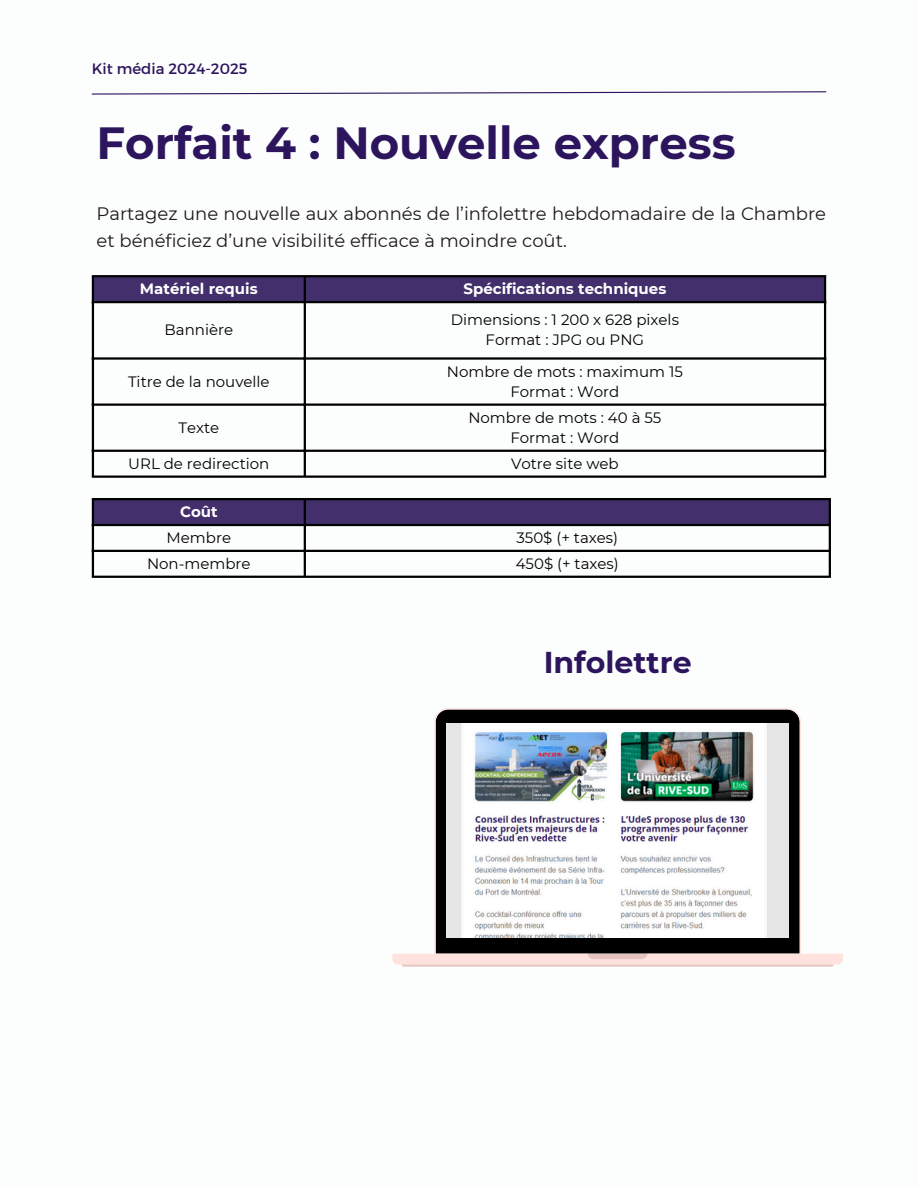
<style>
.page{position:relative;width:918px;height:1188px;background:#fff}
.page>*{position:absolute;margin:0;border:0;box-sizing:border-box;transform-origin:0 0}
.t1{font:700 45px "Montserrat";color:#2d155d}
.t2{font:700 30px "Montserrat";color:#2d155d}
.t3{font:18px/27px "Montserrat";color:#1c1a1c}
.t4{font:15px "Montserrat";color:#000}
.t5{font:700 15px "Montserrat";color:#fff}
.t6{font:15px "Montserrat";color:#2d155d}
</style>
<div class="page">
<svg style="left:91px;top:91px;width:736px;height:4px"></svg>
<div style="left:94px;top:277px;width:730px;height:24px;background:#422f6b"></div>
<hr style="left:92px;top:277px;width:2px;height:199px;background:#000">
<hr style="left:304px;top:277px;width:2px;height:199px;background:#000">
<hr style="left:824px;top:277px;width:2px;height:199px;background:#000">
<hr style="left:92px;top:275px;width:734px;height:2px;background:#000">
<hr style="left:92px;top:301px;width:734px;height:2px;background:#000">
<hr style="left:92px;top:357px;width:734px;height:3px;background:#000">
<hr style="left:92px;top:404px;width:734px;height:2px;background:#000">
<hr style="left:92px;top:450px;width:734px;height:2px;background:#000">
<hr style="left:92px;top:476px;width:734px;height:2px;background:#000">
<svg style="left:392px;top:708px;width:451px;height:257px"></svg>
<svg style="left:588px;top:954px;width:60px;height:5px"></svg>
<svg style="left:402px;top:965px;width:432px;height:2px"></svg>
<img style="left:447px;top:724px;width:341px;height:214px">
<svg style="left:94px;top:500px;width:735px;height:24px;background:#402e69"></svg>
<hr style="left:92px;top:500px;width:2px;height:76px;background:#000">
<hr style="left:304px;top:500px;width:2px;height:76px;background:#000">
<hr style="left:829px;top:500px;width:2px;height:76px;background:#000">
<hr style="left:92px;top:498px;width:739px;height:2px;background:#000">
<hr style="left:92px;top:524px;width:739px;height:2px;background:#000">
<hr style="left:92px;top:550px;width:739px;height:2px;background:#000">
<hr style="left:92px;top:576px;width:739px;height:2px;background:#000">
<p class="t6" style="left:92px;top:59px;width:157px">Kit média 2024-2025</p>
<p class="t1" style="left:97px;top:115px;width:640px">Forfait 4 : Nouvelle express</p>
<p class="t3" style="left:97px;top:200px;width:731px">Partagez une nouvelle aux abonnés de l’infolettre hebdomadaire de la Chambre et bénéficiez d’une visibilité efficace à moindre coût.</p>
<p class="t5" style="left:140px;top:280px;width:119px">Matériel requis</p>
<h1 class="t5" style="left:464px;top:280px;width:204px">Spécifications techniques</h1>
<h3 class="t4" style="left:165px;top:320px;width:70px">Bannière</h3>
<p class="t4" style="left:451px;top:310px;width:230px">Dimensions : 1 200 x 628 pixels</p>
<p class="t4" style="left:486px;top:330px;width:160px">Format : JPG ou PNG</p>
<p class="t4" style="left:128px;top:372px;width:143px">Titre de la nouvelle</p>
<p class="t4" style="left:178px;top:418px;width:42px">Texte</p>
<p class="t4" style="left:447px;top:362px;width:238px">Nombre de mots : maximum 15</p>
<p class="t4" style="left:510px;top:382px;width:111px">Format : Word</p>
<p class="t4" style="left:468px;top:408px;width:195px">Nombre de mots : 40 à 55</p>
<p class="t4" style="left:510px;top:428px;width:111px">Format : Word</p>
<p class="t4" style="left:128px;top:454px;width:143px">URL de redirection</p>
<p class="t4" style="left:511px;top:454px;width:109px">Votre site web</p>
<p class="t5" style="left:180px;top:503px;width:39px">Coût</p>
<p class="t4" style="left:167px;top:528px;width:66px">Membre</p>
<p class="t4" style="left:516px;top:528px;width:103px">350$ (+ taxes)</p>
<p class="t4" style="left:147px;top:554px;width:105px">Non-membre</p>
<h2 class="t4" style="left:516px;top:554px;width:105px">450$ (+ taxes)</h2>
<p class="t2" style="left:544px;top:644px;width:149px">Infolettre</p>
</div>
